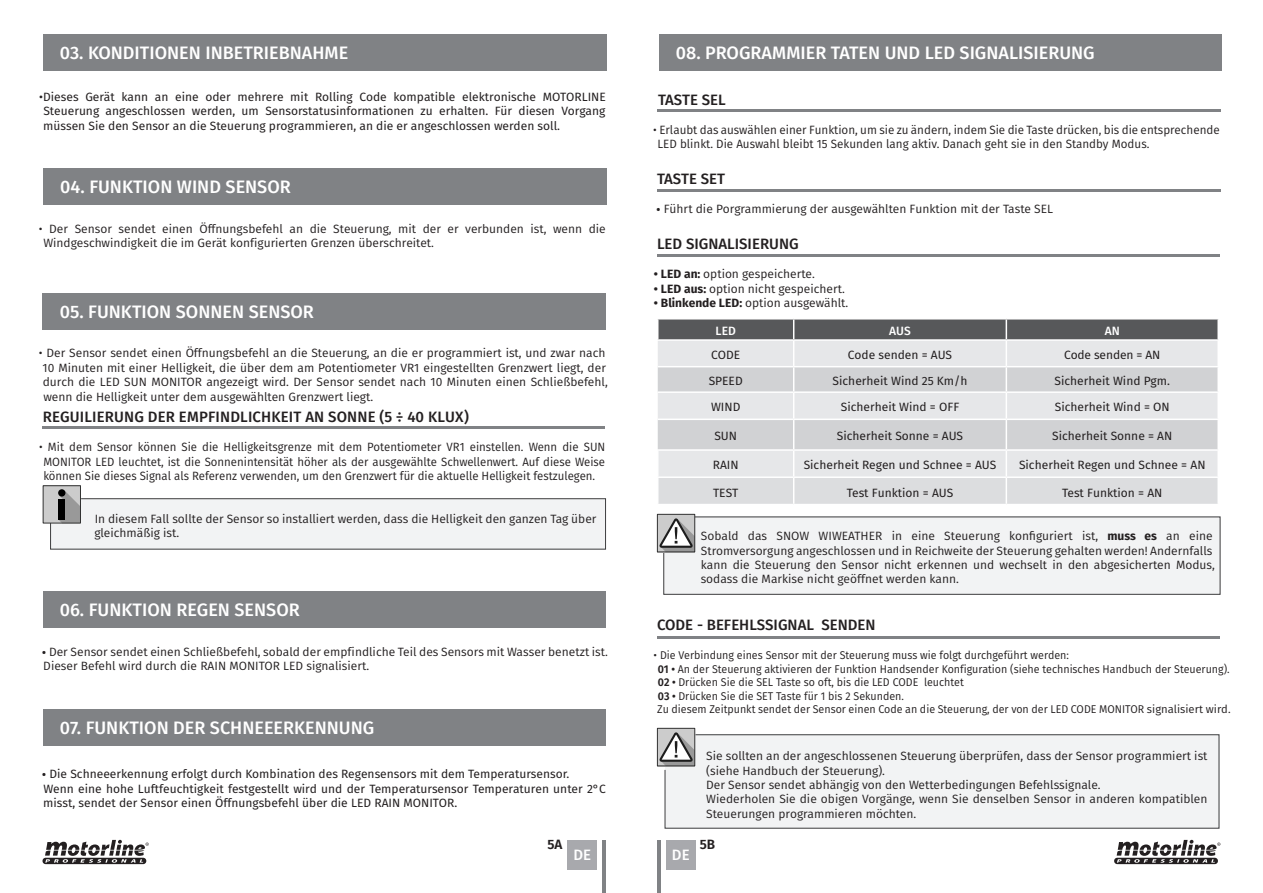
<style>
.page{position:relative;width:1263px;height:893px;background:#fff}
.page>*{position:absolute;margin:0;border:0;box-sizing:border-box;transform-origin:0 0}
.t1{font:500 18px "Fira Sans";color:#fff}
.t2{font:500 15px "Fira Sans";color:#231f20}
.t3{font:500 15px "Fira Sans";color:#fff}
.t4{font:600 13.5px "Fira Sans";color:#231f20}
.t5{font:12px/14.4px "Fira Sans";color:#231f20}
.t6{font:12px/14.4px "Fira Sans";color:#231f20;text-align:justify}
.t7{font:12px/14.4px "Fira Sans";color:#231f20;text-align:center;scale:.95 1}
.t8{font:500 12px "Fira Sans";letter-spacing:.01em;color:#fff}
.t9{font:11.25px "Fira Sans";color:#231f20;scale:.95 1}
.t10{font:11.25px "Fira Sans";color:#231f20}
.s1{font-family:"Akkurat Pro"}
.s2{font-weight:700}
.s3{font-weight:600}
</style>
<div class="page">
<div style="left:666px;top:840px;width:30px;height:29px;background:#a8a9ad"></div>
<div style="left:567px;top:840px;width:30px;height:29px;background:#a8a9ad"></div>
<hr style="left:603px;top:840px;width:3px;height:53px;background:#808285">
<hr style="left:657px;top:840px;width:3px;height:53px;background:#808285">
<hr style="left:657px;top:636px;width:562px;height:2px;background:#808285">
<svg style="left:659px;top:516px;width:562px;height:79px"></svg>
<div style="left:657px;top:514px;width:38px;height:38px;border:1px solid #333"></div>
<div style="left:664px;top:734px;width:556px;height:95px;background:#f2f3f4"></div>
<div style="left:657px;top:728px;width:38px;height:38px;background:#ccc"></div>
<svg style="left:659px;top:732px;width:34px;height:32px"></svg>
<div style="left:657px;top:728px;width:38px;height:38px;border:1px solid #333"></div>
<div style="left:43px;top:169px;width:563px;height:36px;background:#808285"></div>
<div style="left:43px;top:34px;width:563px;height:36px;background:#808285"></div>
<hr style="left:43px;top:426px;width:562px;height:2px;background:#808285">
<div style="left:43px;top:293px;width:563px;height:37px;background:#808285"></div>
<div style="left:43px;top:485px;width:38px;height:38px;background:#ccc"></div>
<svg style="left:50px;top:490px;width:556px;height:60px"></svg>
<div style="left:58px;top:499px;width:7px;height:20px;background:#000"></div>
<div style="left:58px;top:489px;width:7px;height:8px;background:#000;border-radius:50%"></div>
<div style="left:43px;top:485px;width:38px;height:38px;border:1px solid #333"></div>
<div style="left:43px;top:591px;width:562px;height:36px;background:#808285"></div>
<div style="left:43px;top:709px;width:562px;height:36px;background:#808285"></div>
<div style="left:659px;top:34px;width:562px;height:36px;background:#808285"></div>
<svg style="left:1114px;top:840px;width:106px;height:24px"></svg>
<svg style="left:43px;top:840px;width:106px;height:24px"></svg>
<svg style="left:657px;top:319px;width:561px;height:185px;background:#d0d1d3"></svg>
<hr style="left:1006px;top:449px;width:213px;height:2px;background:#fff">
<hr style="left:1005px;top:451px;width:2px;height:25px;background:#fff">
<hr style="left:1217px;top:451px;width:2px;height:25px;background:#fff">
<hr style="left:1005px;top:478px;width:2px;height:26px;background:#fff">
<hr style="left:1217px;top:478px;width:2px;height:26px;background:#fff">
<hr style="left:657px;top:476px;width:137px;height:2px;background:#fff">
<hr style="left:794px;top:476px;width:212px;height:2px;background:#fff">
<hr style="left:1006px;top:476px;width:213px;height:2px;background:#fff">
<hr style="left:657px;top:109px;width:563px;height:3px;background:#808285">
<hr style="left:657px;top:190px;width:563px;height:2px;background:#808285">
<hr style="left:657px;top:255px;width:562px;height:2px;background:#808285">
<p class="t1" style="left:60px;top:38px;width:290px">03. KONDITIONEN INBETRIEBNAHME</p>
<p class="t6" style="left:43px;top:89px;width:564px;text-indent:-4px">•Dieses Gerät kann an eine oder mehrere mit Rolling Code kompatible elektronische MOTORLINE Steuerung angeschlossen werden, um Sensorstatusinformationen zu erhalten. Für diesen Vorgang müssen Sie den Sensor an die Steuerung programmieren, an die er angeschlossen werden soll.</p>
<p class="t1" style="left:60px;top:173px;width:232px">04. FUNKTION WIND SENSOR</p>
<p class="t5" style="left:43px;top:221px;width:564px;text-indent:-4px">• Der Sensor sendet einen Öffnungsbefehl an die Steuerung, mit der er verbunden ist, wenn die<br>Windgeschwindigkeit die im Gerät konfigurierten Grenzen überschreitet.</p>
<p class="t1" style="left:60px;top:297px;width:256px">05. FUNKTION SONNEN SENSOR</p>
<p class="t5" style="left:43px;top:346px;width:567px;text-indent:-4px">• Der Sensor sendet einen Öffnungsbefehl an die Steuerung, an die er programmiert ist, und zwar nach 10 Minuten mit einer Helligkeit, die über dem am Potentiometer VR1 eingestellten Grenzwert liegt, der durch die LED SUN MONITOR angezeigt wird. Der Sensor sendet nach 10 Minuten einen Schließbefehl, wenn die Helligkeit unter dem ausgewählten Grenzwert liegt.</p>
<p class="t2" style="left:43px;top:405px;width:428px">REGUILIERUNG DER EMPFINDLICHKEIT AN SONNE (5 ÷ 40 KLUX)</p>
<p class="t7" style="left:39px;top:440px;width:597px">• Mit dem Sensor können Sie die Helligkeitsgrenze mit dem Potentiometer VR1 einstellen. Wenn die SUN<br>MONITOR LED leuchtet, ist die Sonnenintensität höher als der ausgewählte Schwellenwert. Auf diese Weise können Sie dieses Signal als Referenz verwenden, um den Grenzwert für die aktuelle Helligkeit festzulegen.</p>
<p class="t5" style="left:94px;top:511px;width:504px">In diesem Fall sollte der Sensor so installiert werden, dass die Helligkeit den ganzen Tag über gleichmäßig ist.</p>
<p class="t1" style="left:60px;top:595px;width:242px">06. FUNKTION REGEN SENSOR</p>
<p class="t5" style="left:42px;top:644px;width:568px"><span class="s1">•</span> Der Sensor sendet einen Schließbefehl, sobald der empfindliche Teil des Sensors mit Wasser benetzt ist.<br>Dieser Befehl wird durch die RAIN MONITOR LED signalisiert.</p>
<p class="t1" style="left:60px;top:713px;width:316px">07. FUNKTION DER SCHNEEERKENNUNG</p>
<p class="t6" style="left:42px;top:766px;width:529px"><span class="s1">•</span> Die Schneeerkennung erfolgt durch Kombination des Regensensors mit dem Temperatursensor.</p>
<p class="t6" style="left:43px;top:781px;width:564px">Wenn eine hohe Luftfeuchtigkeit festgestellt wird und der Temperatursensor Temperaturen unter 2°C misst, sendet der Sensor einen Öffnungsbefehl über die LED RAIN MONITOR.</p>
<p class="t1" style="left:676px;top:38px;width:420px">08. PROGRAMMIER TATEN UND LED SIGNALISIERUNG</p>
<p class="t2" style="left:658px;top:88px;width:69px">TASTE SEL</p>
<p class="t5" style="left:657px;top:122px;width:564px;text-indent:-4px">• Erlaubt das auswählen einer Funktion, um sie zu ändern, indem Sie die Taste drücken, bis die entsprechende<br>LED blinkt. Die Auswahl bleibt 15 Sekunden lang aktiv. Danach geht sie in den Standby Modus.</p>
<p class="t2" style="left:657px;top:167px;width:69px">TASTE SET</p>
<p class="t5" style="left:656px;top:202px;width:399px"><span class="s1">•</span> Führt die Porgrammierung der ausgewählten Funktion mit der Taste SEL</p>
<p class="t2" style="left:657px;top:232px;width:143px">LED SIGNALISIERUNG</p>
<p class="t5" style="left:654px;top:267px;width:162px"><span class="s2">• LED an:</span> option gespeicherte.</p>
<p class="t5" style="left:654px;top:281px;width:192px"><span class="s2">• LED aus:</span> option nicht gespeichert.</p>
<p class="t5" style="left:654px;top:295px;width:196px"><span class="s2">• Blinkende LED:</span> option ausgewählt.</p>
<p class="t8" style="left:715px;top:321px;width:22px">LED</p>
<p class="t8" style="left:889px;top:321px;width:23px">AUS</p>
<p class="t8" style="left:1105px;top:321px;width:17px">AN</p>
<p class="t6" style="left:711px;top:347px;width:30px">CODE</p>
<p class="t6" style="left:848px;top:347px;width:106px">Code senden = AUS</p>
<p class="t6" style="left:1064px;top:347px;width:98px">Code senden = AN</p>
<p class="t6" style="left:709px;top:373px;width:36px">SPEED</p>
<p class="t6" style="left:833px;top:373px;width:136px">Sicherheit Wind 25 Km/h</p>
<p class="t6" style="left:1054px;top:373px;width:117px">Sicherheit Wind Pgm.</p>
<p class="t6" style="left:711px;top:400px;width:31px">WIND</p>
<p class="t6" style="left:841px;top:400px;width:120px">Sicherheit Wind = OFF</p>
<p class="t6" style="left:1055px;top:400px;width:116px">Sicherheit Wind = ON</p>
<p class="t6" style="left:714px;top:429px;width:24px">SUN</p>
<p class="t6" style="left:837px;top:429px;width:128px">Sicherheit Sonne = AUS</p>
<p class="t6" style="left:1052px;top:429px;width:122px">Sicherheit Sonne = AN</p>
<p class="t6" style="left:713px;top:457px;width:27px">RAIN</p>
<p class="t6" style="left:804px;top:457px;width:194px">Sicherheit Regen und Schnee = AUS</p>
<p class="t6" style="left:1019px;top:457px;width:188px">Sicherheit Regen und Schnee = AN</p>
<p class="t6" style="left:713px;top:485px;width:27px">TEST</p>
<p class="t6" style="left:847px;top:485px;width:108px">Test Funktion = AUS</p>
<p class="t6" style="left:1062px;top:485px;width:102px">Test Funktion = AN</p>
<p class="t5" style="left:701px;top:529px;width:516px">Sobald das SNOW WIWEATHER in eine Steuerung konfiguriert ist, <span class="s2">muss es</span> an eine Stromversorgung angeschlossen und in Reichweite der Steuerung gehalten werden! Andernfalls kann die Steuerung den Sensor nicht erkennen und wechselt in den abgesicherten Modus, sodass die Markise nicht geöffnet werden kann.</p>
<p class="t2" style="left:657px;top:613px;width:220px">CODE - BEFEHLSSIGNAL SENDEN</p>
<p class="t10" style="left:653px;top:647px;width:417px">• Die Verbindung eines Sensor mit der Steuerung muss wie folgt durchgeführt werden:</p>
<p class="t9" style="left:658px;top:660px;width:603px"><span class="s3">01 •</span> An der Steuerung aktivieren der Funktion Handsender Konfiguration (siehe technisches Handbuch der Steuerung).</p>
<p class="t9" style="left:658px;top:674px;width:324px"><span class="s3">02 •</span> Drücken Sie die SEL Taste so oft, bis die LED CODE leuchtet</p>
<p class="t9" style="left:658px;top:687px;width:261px"><span class="s3">03 •</span> Drücken Sie die SET Taste für 1 bis 2 Sekunden.</p>
<p class="t9" style="left:657px;top:701px;width:605px">Zu diesem Zeitpunkt sendet der Sensor einen Code an die Steuerung, der von der LED CODE MONITOR signalisiert wird.</p>
<p class="t5" style="left:706px;top:748px;width:503px">Sie sollten an der angeschlossenen Steuerung überprüfen, dass der Sensor programmiert ist (siehe Handbuch der Steuerung).</p>
<p class="t5" style="left:706px;top:777px;width:396px">Der Sensor sendet abhängig von den Wetterbedingungen Befehlssignale.</p>
<p class="t5" style="left:706px;top:792px;width:503px">Wiederholen Sie die obigen Vorgänge, wenn Sie denselben Sensor in anderen kompatiblen<br>Steuerungen programmieren möchten.</p>
<p class="t4" style="left:547px;top:833px;width:17px">5A</p>
<p class="t4" style="left:700px;top:833px;width:17px">5B</p>
<p class="t3" style="left:573px;top:842px;width:19px">DE</p>
<p class="t3" style="left:672px;top:842px;width:19px">DE</p>
</div>
